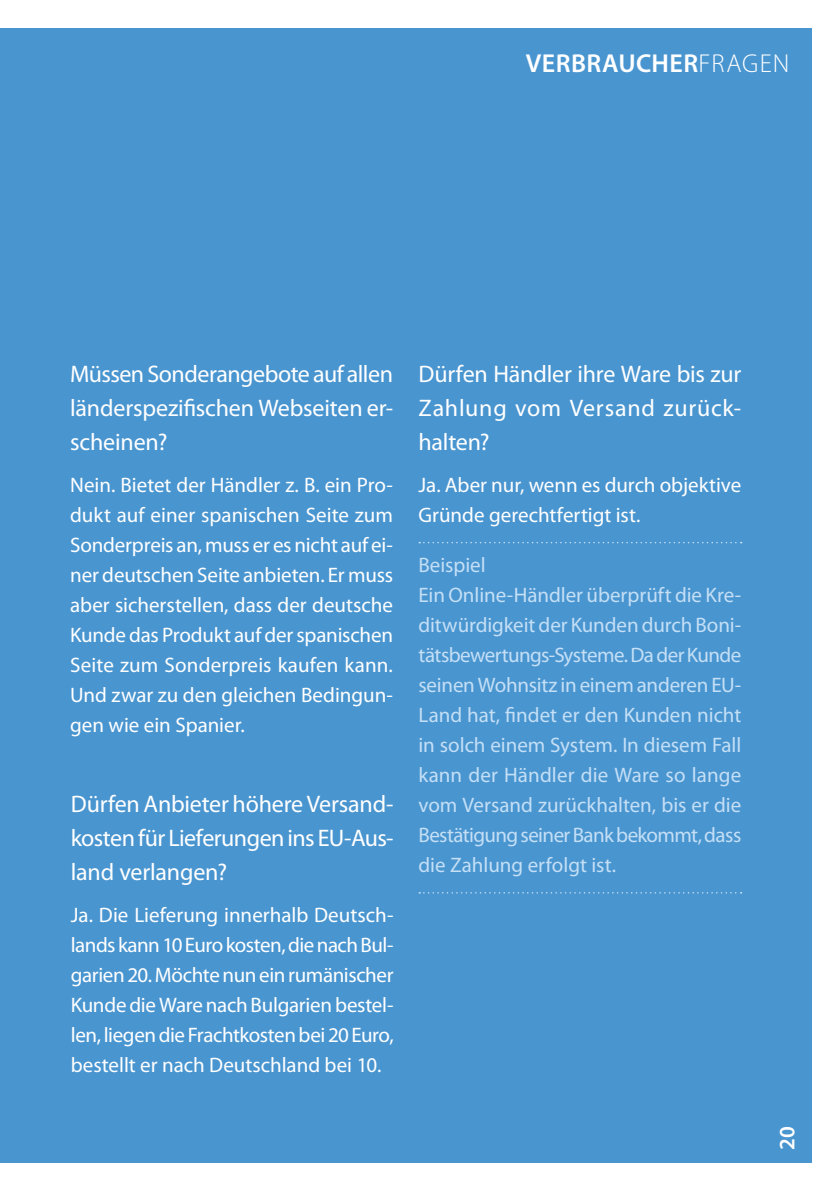
<style>
.page{position:relative;width:840px;height:1191px;background:#fff}
.page>*{position:absolute;margin:0;border:0;box-sizing:border-box;transform-origin:0 0}
.t1{font:600 26px "Myriad Pro";letter-spacing:.02em;color:#fff}
.t2{font:24px/34px "Myriad Pro";letter-spacing:-.01em;color:#fff;text-align:justify}
.t3{font:600 22px "Myriad Pro";color:#fff}
.t4{font:21px/30px "Myriad Pro";color:#fff;text-align:justify}
.t5{font:21px/30px "Myriad Pro";letter-spacing:-.005em;color:#c4dff6}
.s1{font-weight:300}
</style>
<div class="page">
<div style="left:0;top:28px;width:811px;height:1134px;background:#4995d0"></div>
<svg style="left:419px;top:892px;width:322px;height:1px"></svg>
<svg style="left:419px;top:542px;width:322px;height:1px"></svg>
<p class="t1" style="left:525px;top:47px;width:265px">VERBRAUCHER<span class="s1">FRAGEN</span></p>
<p class="t2" style="left:70px;top:357px;width:324px">Müssen Sonderangebote auf allen länderspezifischen Webseiten er&shy;scheinen?</p>
<p class="t4" style="left:70px;top:470px;width:324px">Nein. Bietet der Händler z. B. ein Pro&shy;dukt auf einer spanischen Seite zum Sonderpreis an, muss er es nicht auf ei&shy;ner deutschen Seite anbieten. Er muss aber sicherstellen, dass der deutsche Kunde das Produkt auf der spanischen Seite zum Sonderpreis kaufen kann.<br>Und zwar zu den gleichen Bedingun&shy;gen wie ein Spanier.</p>
<p class="t2" style="left:71px;top:787px;width:324px">Dürfen Anbieter höhere Versand&shy;kosten für Lieferungen ins EU-Aus&shy;land verlangen?</p>
<p class="t4" style="left:71px;top:900px;width:324px">Ja. Die Lieferung innerhalb Deutsch&shy;lands kann 10 Euro kosten, die nach Bul&shy;garien 20. Möchte nun ein rumänischer Kunde die Ware nach Bulgarien bestel&shy;len, liegen die Frachtkosten bei 20 Euro, bestellt er nach Deutschland bei 10.</p>
<p class="t2" style="left:418px;top:357px;width:324px">Dürfen Händler ihre Ware bis zur Zahlung vom Versand zurück&shy;halten?</p>
<p class="t4" style="left:418px;top:470px;width:324px">Ja. Aber nur, wenn es durch objektive<br>Gründe gerechtfertigt ist.</p>
<p class="t5" style="left:418px;top:550px;width:324px">Beispiel<br>Ein Online-Händler überprüft die Kre&shy;ditwürdigkeit der Kunden durch Boni&shy;tätsbewertungs-Systeme. Da der Kunde seinen Wohnsitz in einem anderen EU-Land hat, findet er den Kunden nicht in solch einem System. In diesem Fall kann der Händler die Ware so lange vom Versand zurückhalten, bis er die Bestätigung seiner Bank bekommt, dass die Zahlung erfolgt ist.</p>
<p class="t3" style="left:772px;top:1149px;width:26px;rotate:-90deg">20</p>
</div>
